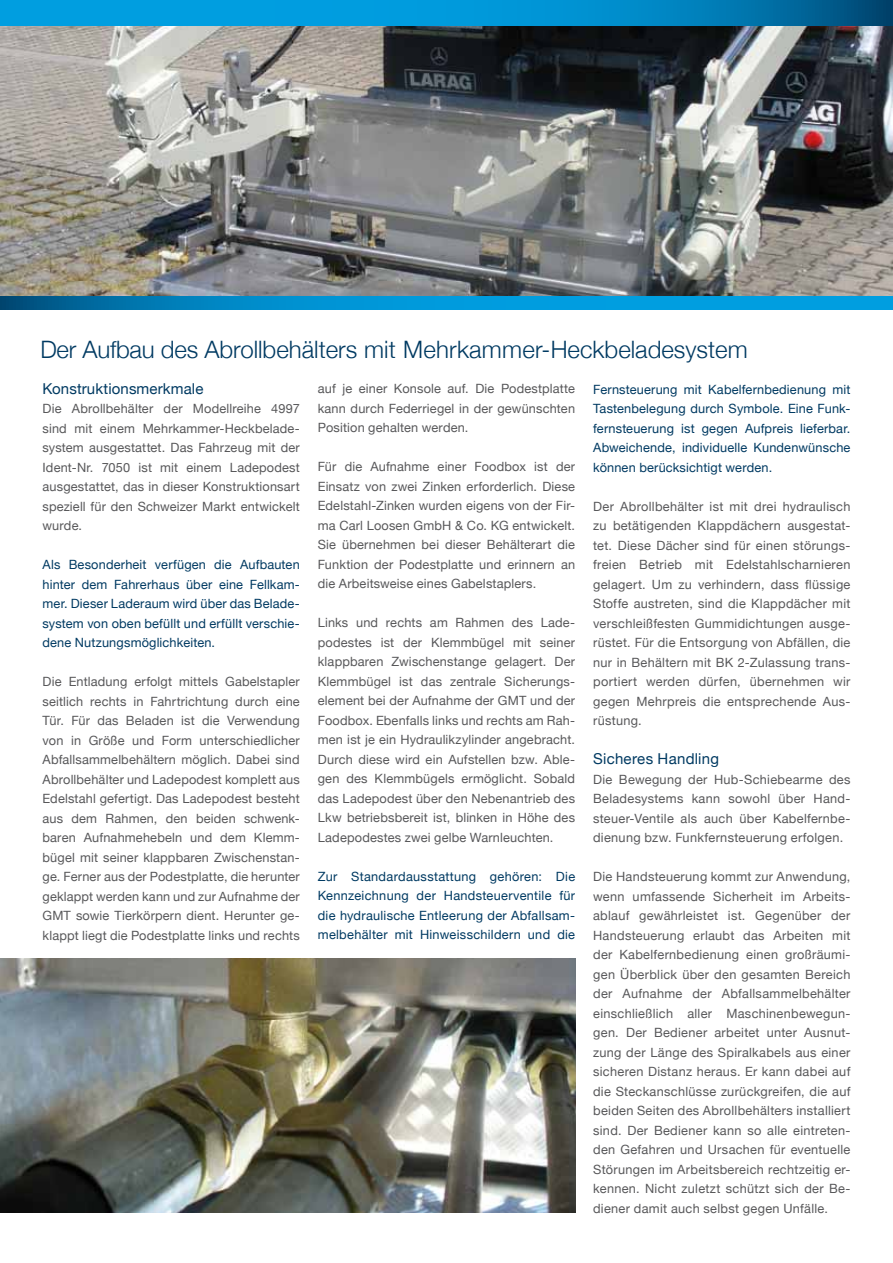
<style>
.page{position:relative;width:893px;height:1263px;background:#fff}
.page>*{position:absolute;margin:0;border:0;box-sizing:border-box;transform-origin:0 0}
.t1{font:300 24px "Helvetica Neue";color:#003a62}
.t2{font:15px "Helvetica Neue";letter-spacing:.01em;color:#003a62}
.t3{font:12.75px/19.5px "Helvetica Neue";letter-spacing:.015em;color:#58585a;text-align:justify}
.t4{font:12.75px/19.5px "Helvetica Neue";letter-spacing:.015em;color:#003a62;text-align:justify}
</style>
<div class="page">
<img style="left:0;top:26px;width:893px;height:271px">
<svg style="left:0;top:0;width:893px;height:26px;background:#008dcb"></svg>
<svg style="left:0;top:297px;width:893px;height:12px;background:#008ecd"></svg>
<img style="left:0;top:959px;width:575px;height:254px">
<h1 class="t1" style="left:40px;top:335px;width:709px">Der Aufbau des Abrollbehälters mit Mehrkammer-Heckbeladesystem</h1>
<p class="t4" style="left:593px;top:379px;width:259px">Fernsteuerung mit Kabelfernbedienung mit Tastenbelegung durch Symbole. Eine Funk&shy;fernsteuerung ist gegen Aufpreis lieferbar.<br>Abweichende, individuelle Kundenwünsche können berücksichtigt werden.</p>
<p class="t3" style="left:593px;top:496px;width:259px">Der Abrollbehälter ist mit drei hydraulisch zu betätigenden Klappdächern ausgestat&shy;tet. Diese Dächer sind für einen störungs&shy;freien Betrieb mit Edelstahlscharnieren gelagert. Um zu verhindern, dass flüssige Stoffe austreten, sind die Klappdächer mit verschleißfesten Gummidichtungen ausge&shy;rüstet. Für die Entsorgung von Abfällen, die nur in Behältern mit BK 2-Zulassung trans&shy;portiert werden dürfen, übernehmen wir gegen Mehrpreis die entsprechende Aus&shy;rüstung.</p>
<p class="t2" style="left:593px;top:750px;width:127px">Sicheres Handling</p>
<p class="t3" style="left:593px;top:769px;width:259px">Die Bewegung der Hub-Schiebearme des Beladesystems kann sowohl über Hand&shy;steuer-Ventile als auch über Kabelfernbe&shy;dienung bzw. Funkfernsteuerung erfolgen.</p>
<p class="t3" style="left:593px;top:867px;width:259px">Die Handsteuerung kommt zur Anwendung, wenn umfassende Sicherheit im Arbeits&shy;ablauf gewährleistet ist. Gegenüber der Handsteuerung erlaubt das Arbeiten mit der Kabelfernbedienung einen großräumi&shy;gen Überblick über den gesamten Bereich der Aufnahme der Abfallsammelbehälter einschließlich aller Maschinenbewegun&shy;gen. Der Bediener arbeitet unter Ausnut&shy;zung der Länge des Spiralkabels aus einer sicheren Distanz heraus. Er kann dabei auf die Steckanschlüsse zurückgreifen, die auf beiden Seiten des Abrollbehälters installiert sind. Der Bediener kann so alle eintreten&shy;den Gefahren und Ursachen für eventuelle Störungen im Arbeitsbereich rechtzeitig er&shy;kennen. Nicht zuletzt schützt sich der Be&shy;diener damit auch selbst gegen Unfälle.</p>
<p class="t2" style="left:43px;top:379px;width:162px">Konstruktionsmerkmale</p>
<p class="t3" style="left:43px;top:399px;width:259px">Die Abrollbehälter der Modellreihe 4997 sind mit einem Mehrkammer-Heckbelade&shy;system ausgestattet. Das Fahrzeug mit der Ident-Nr. 7050 ist mit einem Ladepodest ausgestattet, das in dieser Konstruktionsart speziell für den Schweizer Markt entwickelt wurde.</p>
<p class="t4" style="left:43px;top:555px;width:259px">Als Besonderheit verfügen die Aufbauten hinter dem Fahrerhaus über eine Fellkam&shy;mer. Dieser Laderaum wird über das Belade&shy;system von oben befüllt und erfüllt verschie&shy;dene Nutzungsmöglichkeiten.</p>
<p class="t3" style="left:43px;top:672px;width:259px">Die Entladung erfolgt mittels Gabelstapler seitlich rechts in Fahrtrichtung durch eine Tür. Für das Beladen ist die Verwendung von in Größe und Form unterschiedlicher Abfallsammelbehältern möglich. Dabei sind Abrollbehälter und Ladepodest komplett aus Edelstahl gefertigt. Das Ladepodest besteht aus dem Rahmen, den beiden schwenk&shy;baren Aufnahmehebeln und dem Klemm&shy;bügel mit seiner klappbaren Zwischenstan&shy;ge. Ferner aus der Podestplatte, die herunter geklappt werden kann und zur Aufnahme der GMT sowie Tierkörpern dient. Herunter ge&shy;klappt liegt die Podestplatte links und rechts</p>
<p class="t3" style="left:318px;top:379px;width:259px">auf je einer Konsole auf. Die Podestplatte kann durch Federriegel in der gewünschten Position gehalten werden.</p>
<p class="t3" style="left:318px;top:457px;width:259px">Für die Aufnahme einer Foodbox ist der Einsatz von zwei Zinken erforderlich. Diese Edelstahl-Zinken wurden eigens von der Fir&shy;ma Carl Loosen GmbH &amp; Co. KG entwickelt.<br>Sie übernehmen bei dieser Behälterart die Funktion der Podestplatte und erinnern an die Arbeitsweise eines Gabelstaplers.</p>
<p class="t3" style="left:318px;top:613px;width:259px">Links und rechts am Rahmen des Lade&shy;podestes ist der Klemmbügel mit seiner klappbaren Zwischenstange gelagert. Der Klemmbügel ist das zentrale Sicherungs&shy;element bei der Aufnahme der GMT und der Foodbox. Ebenfalls links und rechts am Rah&shy;men ist je ein Hydraulikzylinder angebracht.<br>Durch diese wird ein Aufstellen bzw. Able&shy;gen des Klemmbügels ermöglicht. Sobald das Ladepodest über den Nebenantrieb des Lkw betriebsbereit ist, blinken in Höhe des Ladepodestes zwei gelbe Warnleuchten.</p>
<p class="t4" style="left:318px;top:866px;width:259px">Zur Standardausstattung gehören: Die Kennzeichnung der Handsteuerventile für die hydraulische Entleerung der Abfallsam&shy;melbehälter mit Hinweisschildern und die</p>
</div>
